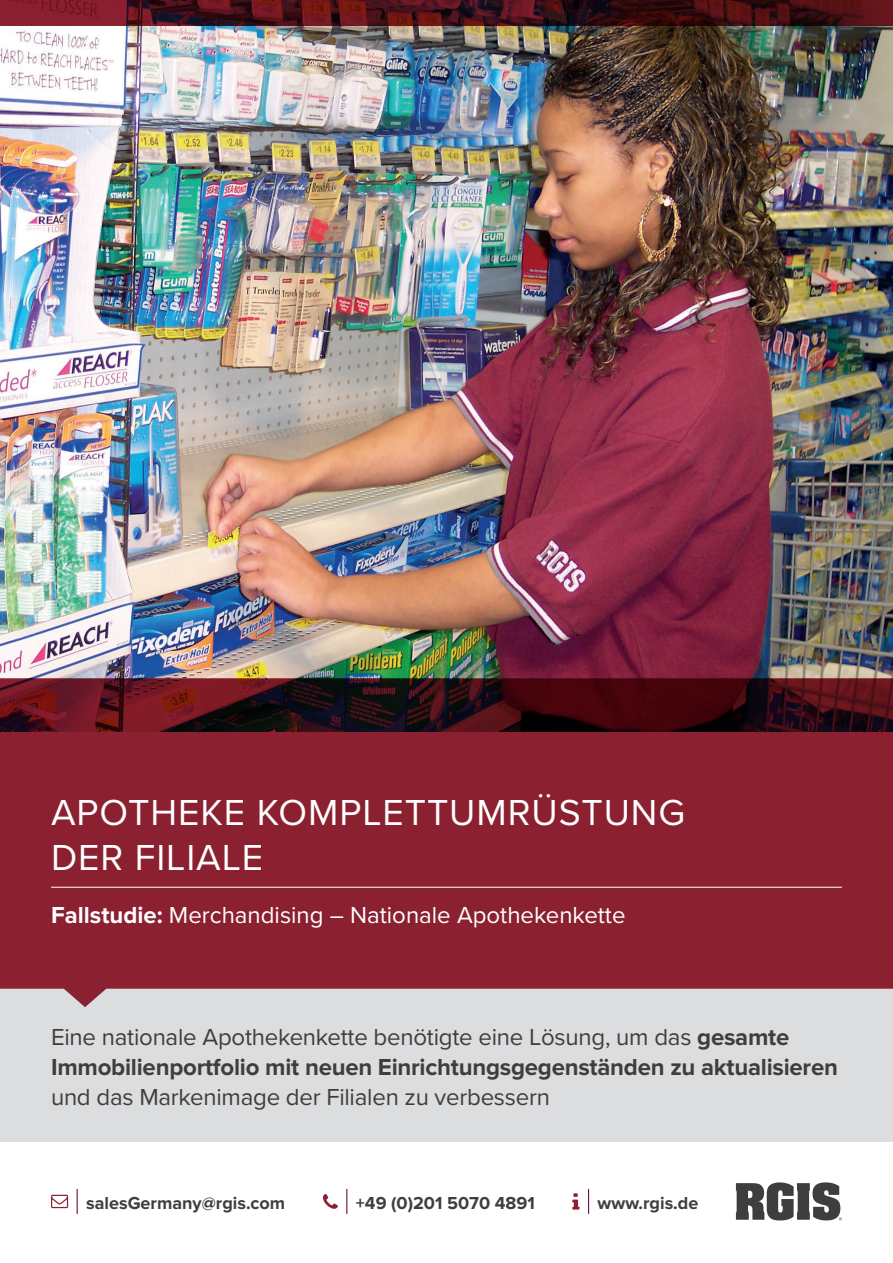
<style>
.page{position:relative;width:893px;height:1263px;background:#fff}
.page>*{position:absolute;margin:0;border:0;box-sizing:border-box;transform-origin:0 0}
.t1{font:37.5px/45px "Proxima Nova";letter-spacing:.025em;color:#fff}
.t2{font:700 24px/30px "Proxima Nova";letter-spacing:-.01em;color:#3e3e3f}
.t3{font:24px "Proxima Nova";color:#fff}
.t4{font:24px "Proxima Nova";letter-spacing:-.01em;color:#3e3e3f}
.t5{font:700 18px "Proxima Nova";color:#3e3e3f}
.s1{font-weight:700}
.s2{font-weight:400}
</style>
<div class="page">
<svg style="left:588px;top:1189px;width:1px;height:24px"></svg>
<svg style="left:572px;top:1193px;width:7px;height:16px"></svg>
<svg style="left:77px;top:1189px;width:1px;height:24px"></svg>
<svg style="left:51px;top:1195px;width:17px;height:13px"></svg>
<svg style="left:346px;top:1189px;width:1px;height:24px"></svg>
<svg style="left:323px;top:1194px;width:15px;height:15px"></svg>
<svg style="left:736px;top:1182px;width:106px;height:38px"></svg>
<div style="left:0;top:989px;width:893px;height:153px;background:#dcdddf"></div>
<svg style="left:0;top:731px;width:893px;height:276px;fill:#8b2031"></svg>
<hr style="left:51px;top:887px;width:791px;height:1px;background:#fff">
<img style="left:0;top:26px;width:893px;height:705px">
<svg style="left:0;top:0;width:893px;height:26px"></svg>
<h1 class="t1" style="left:51px;top:788px;width:636px">APOTHEKE KOMPLETTUMRÜSTUNG<br>DER FILIALE</h1>
<p class="t3" style="left:51px;top:897px;width:576px"><span class="s1">Fallstudie:</span> Merchandising – Nationale Apothekenkette</p>
<p class="t2" style="left:51px;top:1023px;width:788px"><span class="s2">Eine nationale Apothekenkette benötigte eine Lösung, um das</span> gesamte<br>Immobilienportfolio mit neuen Einrichtungsgegenständen zu aktualisieren</p>
<p class="t4" style="left:51px;top:1079px;width:500px">und das Markenimage der Filialen zu verbessern</p>
<p class="t5" style="left:86px;top:1192px;width:201px">salesGermany@rgis.com</p>
<p class="t5" style="left:356px;top:1192px;width:180px">+49 (0)201 5070 4891</p>
<p class="t5" style="left:598px;top:1192px;width:102px">www.rgis.de</p>
</div>
